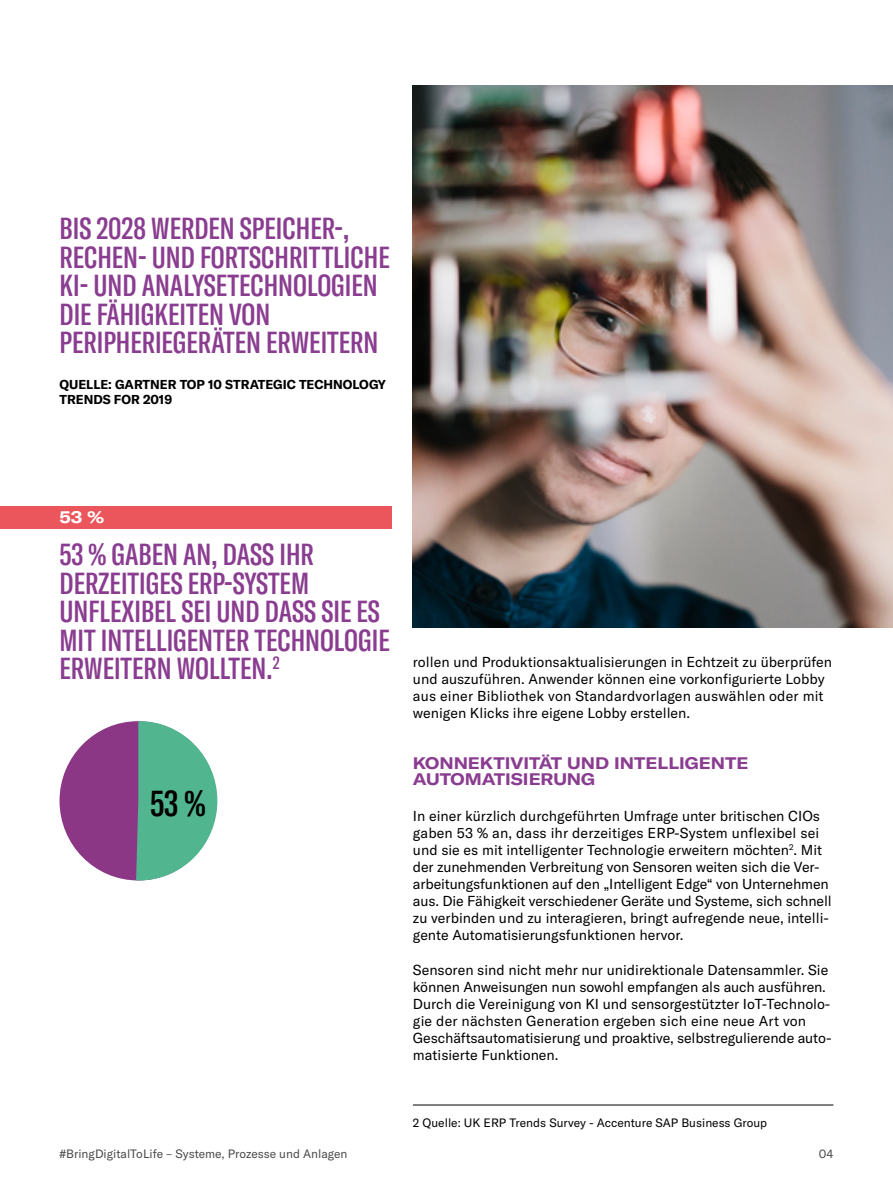
<style>
.page{position:relative;width:893px;height:1191px;background:#fff}
.page>*{position:absolute;margin:0;border:0;box-sizing:border-box;transform-origin:0 0}
.t1{font:500 extra-condensed 35.55px "GT America";color:#000}
.t2{font:500 extra-condensed 30px/28.5px "GT America";color:#8a3d90}
.t3{font:700 expanded 16.5px/15.8px "GT America";color:#8a3d90}
.t4{font:700 expanded 16.5px "GT America";color:#fff}
.t5{font:14.25px/17.1px "GT America";color:#000}
.t6{font:700 12.75px/15px "GT America";color:#000}
.t7{font:12px "GT America";color:#000}
.t8{font:12px "GT America";color:#4a4a49}
</style>
<div class="page">
<img style="left:413px;top:86px;width:480px;height:541px">
<hr style="left:413px;top:1104px;width:420px;height:1px;background:#000">
<div style="left:0;top:506px;width:392px;height:23px;background:#eb565c"></div>
<div style="left:60px;top:722px;width:156px;height:157px;background:#8c3686;border-radius:50%"></div>
<svg style="left:135px;top:721px;width:83px;height:160px"></svg>
<h2 class="t2" style="left:60px;top:214px;width:332px">BIS 2028 WERDEN SPEICHER-,<br>RECHEN- UND FORTSCHRITTLICHE<br>KI- UND ANALYSETECHNOLOGIEN<br>DIE FÄHIGKEITEN VON<br>PERIPHERIEGERÄTEN ERWEITERN</h2>
<p class="t6" style="left:60px;top:377px;width:328px">QUELLE: GARTNER TOP 10 STRATEGIC TECHNOLOGY<br>TRENDS FOR 2019</p>
<p class="t4" style="left:60px;top:507px;width:46px">53 %</p>
<h2 class="t2" style="left:60px;top:540px;width:332px">53 % GABEN AN, DASS IHR<br>DERZEITIGES ERP-SYSTEM<br>UNFLEXIBEL SEI UND DASS SIE ES<br>MIT INTELLIGENTER TECHNOLOGIE<br>ERWEITERN WOLLTEN.<sup>2</sup></h2>
<h1 class="t1" style="left:150px;top:783px;width:57px">53 %</h1>
<p class="t8" style="left:60px;top:1146px;width:289px">#BringDigitalToLife – Systeme, Prozesse und Anlagen</p>
<p class="t5" style="left:413px;top:653px;width:421px">rollen und Produktionsaktualisierungen in Echtzeit zu überprüfen und auszuführen. Anwender können eine vorkonfigurierte Lobby aus einer Bibliothek von Standardvorlagen auswählen oder mit wenigen Klicks ihre eigene Lobby erstellen.</p>
<p class="t3" style="left:413px;top:755px;width:337px">KONNEKTIVITÄT UND INTELLIGENTE<br>AUTOMATISIERUNG</p>
<p class="t5" style="left:413px;top:807px;width:420px">In einer kürzlich durchgeführten Umfrage unter britischen CIOs gaben 53 % an, dass ihr derzeitiges ERP-System unflexibel sei und sie es mit intelligenter Technologie erweitern möchten<sup>2</sup>. Mit der zunehmenden Verbreitung von Sensoren weiten sich die Ver&shy;arbeitungsfunktionen auf den „Intelligent Edge“ von Unternehmen aus. Die Fähigkeit verschiedener Geräte und Systeme, sich schnell zu verbinden und zu interagieren, bringt aufregende neue, intelli&shy;gente Automatisierungsfunktionen hervor.</p>
<p class="t5" style="left:413px;top:961px;width:420px">Sensoren sind nicht mehr nur unidirektionale Datensammler. Sie können Anweisungen nun sowohl empfangen als auch ausführen.<br>Durch die Vereinigung von KI und sensorgestützter IoT-Technolo&shy;gie der nächsten Generation ergeben sich eine neue Art von Geschäftsautomatisierung und proaktive, selbstregulierende auto&shy;matisierte Funktionen.</p>
<p class="t7" style="left:413px;top:1115px;width:356px">2 Quelle: UK ERP Trends Survey - Accenture SAP Business Group</p>
<p class="t8" style="left:819px;top:1146px;width:16px">04</p>
</div>
